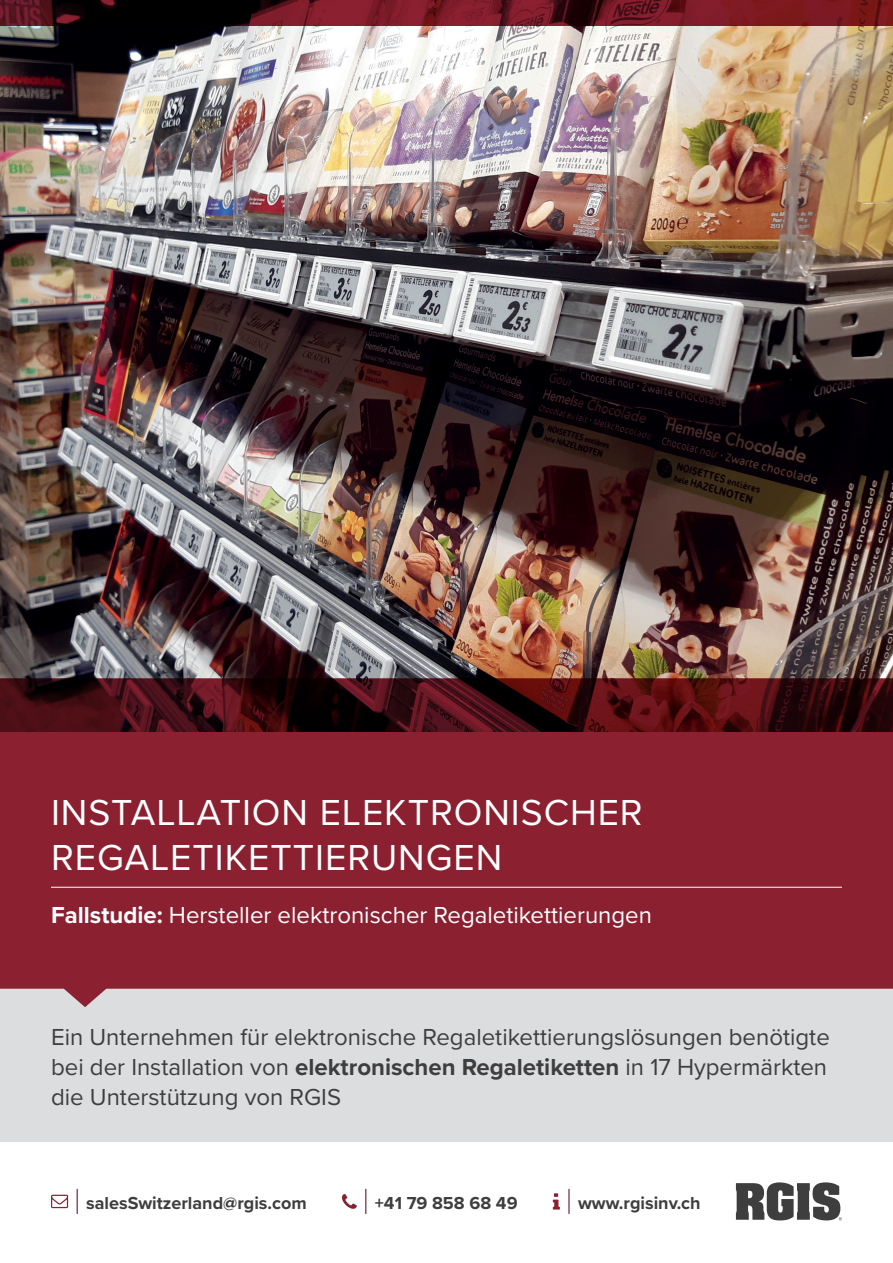
<style>
.page{position:relative;width:893px;height:1263px;background:#fff}
.page>*{position:absolute;margin:0;border:0;box-sizing:border-box;transform-origin:0 0}
.t1{font:37.5px/45px "Proxima Nova";letter-spacing:.025em;color:#fff}
.t2{font:24px/30px "Proxima Nova";color:#3e3e3f;text-align:justify}
.t3{font:24px "Proxima Nova";color:#fff}
.t4{font:700 18px "Proxima Nova";color:#3e3e3f}
.s1{font-weight:700}
</style>
<div class="page">
<hr style="left:568px;top:1189px;width:2px;height:24px;background:#6b1537">
<svg style="left:553px;top:1193px;width:7px;height:16px"></svg>
<svg style="left:77px;top:1189px;width:1px;height:24px"></svg>
<svg style="left:51px;top:1195px;width:17px;height:13px"></svg>
<svg style="left:736px;top:1182px;width:106px;height:38px"></svg>
<svg style="left:365px;top:1189px;width:1px;height:24px"></svg>
<svg style="left:342px;top:1194px;width:15px;height:15px"></svg>
<div style="left:0;top:989px;width:893px;height:153px;background:#dcdddf"></div>
<svg style="left:0;top:731px;width:893px;height:276px;background:#902c3c"></svg>
<hr style="left:51px;top:887px;width:791px;height:1px;background:#fff">
<img style="left:0;top:26px;width:893px;height:705px">
<svg style="left:0;top:0;width:893px;height:26px;background:#59131c"></svg>
<h1 class="t1" style="left:51px;top:788px;width:593px">INSTALLATION ELEKTRONISCHER<br>REGALETIKETTIERUNGEN</h1>
<p class="t3" style="left:51px;top:897px;width:602px"><span class="s1">Fallstudie:</span> Hersteller elektronischer Regaletikettierungen</p>
<p class="t2" style="left:51px;top:1021px;width:780px">Ein Unternehmen für elektronische Regaletikettierungslösungen benötigte bei der Installation von <span class="s1">elektronischen Regaletiketten</span> in 17 Hypermärkten die Unterstützung von RGIS</p>
<p class="t4" style="left:86px;top:1189px;width:222px">salesSwitzerland@rgis.com</p>
<p class="t4" style="left:375px;top:1189px;width:144px">+41 79 858 68 49</p>
<p class="t4" style="left:578px;top:1189px;width:124px">www.rgisinv.ch</p>
</div>
